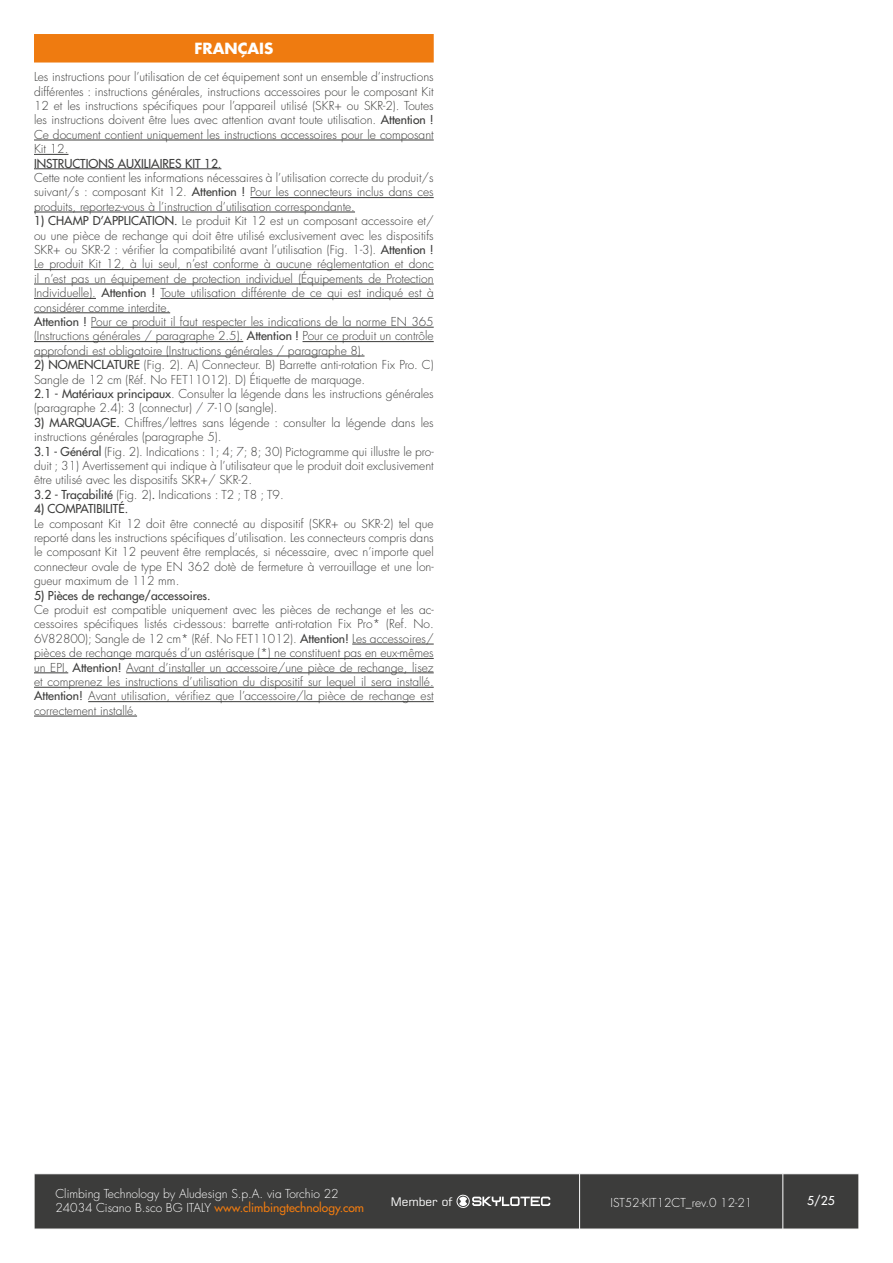
<style>
.page{position:relative;width:893px;height:1263px;background:#fff}
.page>*{position:absolute;margin:0;border:0;box-sizing:border-box;transform-origin:0 0}
.t1{font:700 15px "Futura LTW1 G";color:#fff}
.t2{font:300 12px/14.4px "Futura LTW1 G";color:#3c3c3b;text-align:justify}
.t3{font:300 12px/14.4px "Futura LTW1 G";color:#fff}
.t4{font:500 12px "Futura LTW1 G";color:#3c3c3b}
.t5{font:500 12px "Futura LTW1 G";color:#fff}
.t6{font:11.7px "Square 721 BT";color:#fff}
.s1{font-weight:500}
.s2{font-weight:500;color:#ef7b10}
</style>
<div class="page">
<div style="left:35px;top:1174px;width:824px;height:55px;background:#3c3c3b"></div>
<hr style="left:579px;top:1174px;width:1px;height:55px;background:#fff">
<hr style="left:782px;top:1174px;width:1px;height:55px;background:#fff">
<svg style="left:456px;top:1194px;width:94px;height:15px"></svg>
<div style="left:34px;top:34px;width:400px;height:29px;background:#ef7b10"></div>
<hr style="left:34px;top:140px;width:400px;height:1px;background:#3c3c3b">
<hr style="left:34px;top:154px;width:34px;height:1px;background:#3c3c3b">
<hr style="left:34px;top:169px;width:187px;height:1px;background:#3c3c3b">
<hr style="left:250px;top:197px;width:184px;height:1px;background:#3c3c3b">
<hr style="left:34px;top:212px;width:321px;height:1px;background:#3c3c3b">
<hr style="left:34px;top:269px;width:400px;height:1px;background:#3c3c3b">
<hr style="left:34px;top:284px;width:400px;height:1px;background:#3c3c3b">
<hr style="left:34px;top:298px;width:62px;height:1px;background:#3c3c3b">
<hr style="left:160px;top:298px;width:274px;height:1px;background:#3c3c3b">
<hr style="left:34px;top:313px;width:136px;height:1px;background:#3c3c3b">
<hr style="left:91px;top:327px;width:343px;height:1px;background:#3c3c3b">
<hr style="left:34px;top:341px;width:209px;height:1px;background:#3c3c3b">
<hr style="left:303px;top:341px;width:131px;height:1px;background:#3c3c3b">
<hr style="left:34px;top:356px;width:331px;height:1px;background:#3c3c3b">
<hr style="left:352px;top:644px;width:82px;height:1px;background:#3c3c3b">
<hr style="left:34px;top:658px;width:400px;height:1px;background:#3c3c3b">
<hr style="left:34px;top:673px;width:34px;height:1px;background:#3c3c3b">
<hr style="left:126px;top:673px;width:308px;height:1px;background:#3c3c3b">
<hr style="left:34px;top:687px;width:400px;height:1px;background:#3c3c3b">
<hr style="left:88px;top:701px;width:346px;height:1px;background:#3c3c3b">
<hr style="left:34px;top:716px;width:103px;height:1px;background:#3c3c3b">
<p class="t1" style="left:194px;top:35px;width:80px">FRANÇAIS</p>
<p class="t2" style="left:34px;top:69px;width:401px">Les instructions pour l’utilisation de cet équipement sont un ensemble d’instructions différentes : instructions générales, instructions accessoires pour le composant Kit 12 et les instructions spécifiques pour l’appareil utilisé (SKR+ ou SKR-2). Toutes les instructions doivent être lues avec attention avant toute utilisation. <span class="s1">Attention !<br></span>Ce document contient uniquement les instructions accessoires pour le composant Kit 12.</p>
<p class="t4" style="left:34px;top:153px;width:189px">INSTRUCTIONS AUXILIAIRES KIT 12.</p>
<p class="t2" style="left:34px;top:170px;width:401px">Cette note contient les informations nécessaires à l’utilisation correcte du produit/s suivant/s : composant Kit 12. <span class="s1">Attention !</span> Pour les connecteurs inclus dans ces produits, reportez-vous à l’instruction d’utilisation correspondante.</p>
<p class="t2" style="left:34px;top:213px;width:401px;text-align:left"><span class="s1">1) CHAMP D’APPLICATION.</span> Le produit Kit 12 est un composant accessoire et/ ou une pièce de rechange qui doit être utilisé exclusivement avec les dispositifs SKR+ ou SKR-2 : vérifier la compatibilité avant l’utilisation (Fig. 1-3). <span class="s1">Attention !<br></span>Le produit Kit 12, à lui seul, n’est conforme à aucune réglementation et donc il n’est pas un équipement de protection individuel (Équipements de Protection Individuelle). <span class="s1">Attention !</span> Toute utilisation différente de ce qui est indiqué est à considérer comme interdite.<br><span class="s1">Attention !</span> Pour ce produit il faut respecter les indications de la norme EN 365 (Instructions générales / paragraphe 2.5). <span class="s1">Attention !</span> Pour ce produit un contrôle approfondi est obligatoire (Instructions générales / paragraphe 8).</p>
<p class="t2" style="left:34px;top:357px;width:401px;text-align:left"><span class="s1">2) NOMENCLATURE</span> (Fig. 2). A) Connecteur. B) Barrette anti-rotation Fix Pro. C)<br>Sangle de 12 cm (Réf. No FET11012). D) Étiquette de marquage.<br><span class="s1">2.1 - Matériaux principaux</span>. Consulter la légende dans les instructions générales (paragraphe 2.4): 3 (connectur) / 7-10 (sangle).</p>
<p class="t2" style="left:34px;top:414px;width:401px;text-align:left"><span class="s1">3) MARQUAGE.</span> Chiffres/lettres sans légende : consulter la légende dans les instructions générales (paragraphe 5).<br><span class="s1">3.1 - Général</span> (Fig. 2). Indications : 1; 4; 7; 8; 30) Pictogramme qui illustre le pro&shy;duit ; 31) Avertissement qui indique à l’utilisateur que le produit doit exclusivement être utilisé avec les dispositifs SKR+/ SKR-2.<br><span class="s1">3.2 - Traçabilité</span> (Fig. 2)<span class="s1">.</span> Indications : T2 ; T8 ; T9.</p>
<p class="t4" style="left:34px;top:499px;width:96px">4) COMPATIBILITÉ.</p>
<p class="t2" style="left:34px;top:515px;width:401px">Le composant Kit 12 doit être connecté au dispositif (SKR+ ou SKR-2) tel que reporté dans les instructions spécifiques d’utilisation. Les connecteurs compris dans le composant Kit 12 peuvent être remplacés, si nécessaire, avec n’importe quel connecteur ovale de type EN 362 dotè de fermeture à verrouillage et une lon&shy;gueur maximum de 112 mm.</p>
<p class="t4" style="left:34px;top:585px;width:178px">5) Pièces de rechange/accessoires.</p>
<p class="t2" style="left:34px;top:602px;width:401px">Ce produit est compatible uniquement avec les pièces de rechange et les ac&shy;cessoires spécifiques listés ci-dessous: barrette anti-rotation Fix Pro* (Ref. No.<br>6V82800); Sangle de 12 cm* (Réf. No FET11012). <span class="s1">Attention!</span> Les accessoires/ pièces de rechange marqués d’un astérisque (*) ne constituent pas en eux-mêmes un EPI. <span class="s1">Attention!</span> Avant d’installer un accessoire/une pièce de rechange, lisez et comprenez les instructions d’utilisation du dispositif sur lequel il sera installé.<br><span class="s1">Attention!</span> Avant utilisation, vérifiez que l’accessoire/la pièce de rechange est correctement installé.</p>
<p class="t3" style="left:55px;top:1185px;width:310px">Climbing Technology by Aludesign S.p.A. via Torchio 22<br>24034 Cisano B.sco BG ITALY <span class="s2">www.climbingtechnology.com</span></p>
<p class="t6" style="left:391px;top:1194px;width:63px">Member of</p>
<p class="t3" style="left:611px;top:1194px;width:143px">IST52-KIT12CT_rev.0 12-21</p>
<p class="t5" style="left:807px;top:1191px;width:29px">5/25</p>
</div>
